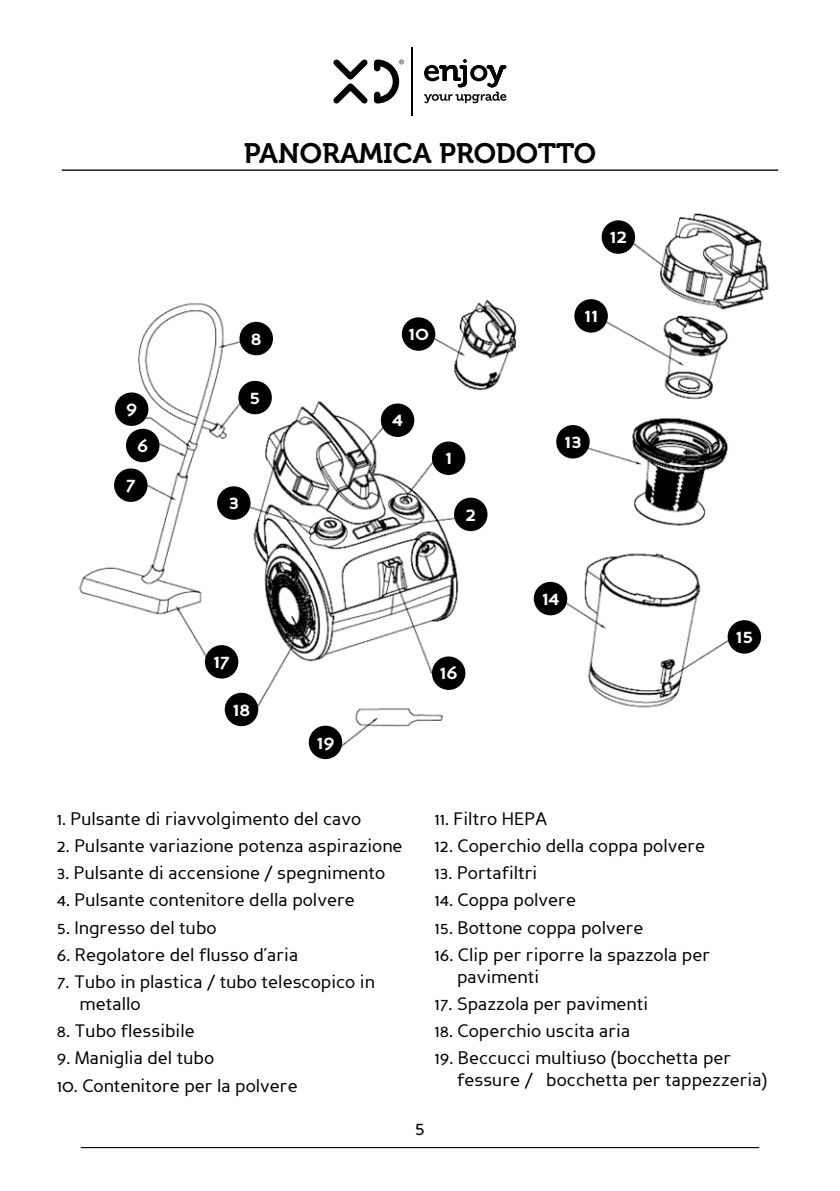
<style>
.page{position:relative;width:840px;height:1191px;background:#fff}
.page>*{position:absolute;margin:0;border:0;box-sizing:border-box;transform-origin:0 0}
.t1{font:28px "Museo 700";color:#000}
.t2{font:700 20px "Perspective Sans";color:#fff}
.t3{font:20px "Perspective Sans";color:#000}
.t4{font:18px/21.6px "Perspective Sans";color:#000}
</style>
<div class="page">
<img style="left:79px;top:213px;width:690px;height:547px">
<hr style="left:62px;top:169px;width:715px;height:2px;background:#000">
<div style="left:126px;top:429px;width:33px;height:33px;background:#000;border-radius:50%"></div>
<div style="left:238px;top:381px;width:34px;height:33px;background:#000;border-radius:50%"></div>
<div style="left:380px;top:403px;width:34px;height:34px;background:#000;border-radius:50%"></div>
<div style="left:217px;top:486px;width:33px;height:34px;background:#000;border-radius:50%"></div>
<div style="left:454px;top:497px;width:33px;height:34px;background:#000;border-radius:50%"></div>
<div style="left:401px;top:317px;width:34px;height:34px;background:#000;border-radius:50%"></div>
<div style="left:727px;top:620px;width:33px;height:33px;background:#000;border-radius:50%"></div>
<div style="left:574px;top:299px;width:33px;height:34px;background:#000;border-radius:50%"></div>
<div style="left:601px;top:220px;width:33px;height:34px;background:#000;border-radius:50%"></div>
<div style="left:533px;top:582px;width:34px;height:33px;background:#000;border-radius:50%"></div>
<div style="left:431px;top:656px;width:34px;height:34px;background:#000;border-radius:50%"></div>
<div style="left:556px;top:425px;width:33px;height:33px;background:#000;border-radius:50%"></div>
<div style="left:431px;top:441px;width:34px;height:34px;background:#000;border-radius:50%"></div>
<div style="left:114px;top:468px;width:33px;height:34px;background:#000;border-radius:50%"></div>
<div style="left:205px;top:645px;width:33px;height:33px;background:#000;border-radius:50%"></div>
<div style="left:239px;top:322px;width:34px;height:33px;background:#000;border-radius:50%"></div>
<div style="left:225px;top:693px;width:33px;height:33px;background:#000;border-radius:50%"></div>
<div style="left:115px;top:392px;width:33px;height:34px;background:#000;border-radius:50%"></div>
<div style="left:308px;top:725px;width:34px;height:34px;background:#000;border-radius:50%"></div>
<hr style="left:81px;top:1147px;width:677px;height:1px;background:#000">
<hr style="left:411px;top:48px;width:1px;height:68px;background:#000">
<svg style="left:374px;top:60px;width:30px;height:43px"></svg>
<svg style="left:333px;top:60px;width:34px;height:43px"></svg>
<svg style="left:424px;top:59px;width:82px;height:44px"></svg>
<p class="t2" style="left:126px;top:396px;width:13px">9</p>
<p class="t2" style="left:137px;top:433px;width:13px">6</p>
<p class="t2" style="left:126px;top:472px;width:12px">7</p>
<h1 class="t1" style="left:244px;top:137px;width:353px">PANORAMICA PRODOTTO</h1>
<p class="t2" style="left:251px;top:326px;width:12px">8</p>
<p class="t2" style="left:249px;top:385px;width:12px">5</p>
<p class="t2" style="left:228px;top:490px;width:12px">3</p>
<p class="t2" style="left:408px;top:321px;width:22px">10</p>
<p class="t2" style="left:392px;top:408px;width:12px">4</p>
<p class="t2" style="left:445px;top:446px;width:8px">1</p>
<p class="t2" style="left:465px;top:502px;width:13px">2</p>
<p class="t2" style="left:609px;top:224px;width:19px">12</p>
<p class="t2" style="left:584px;top:303px;width:15px">11</p>
<p class="t2" style="left:564px;top:429px;width:19px">13</p>
<p class="t2" style="left:213px;top:649px;width:19px">17</p>
<p class="t2" style="left:232px;top:697px;width:19px">18</p>
<p class="t2" style="left:316px;top:730px;width:20px">19</p>
<p class="t2" style="left:439px;top:660px;width:20px">16</p>
<p class="t2" style="left:541px;top:586px;width:19px">14</p>
<p class="t2" style="left:735px;top:624px;width:19px">15</p>
<p class="t4" style="left:57px;top:807px;width:306px">1. Pulsante di riavvolgimento del cavo</p>
<p class="t4" style="left:57px;top:835px;width:347px">2. Pulsante variazione potenza aspirazione</p>
<p class="t4" style="left:57px;top:862px;width:330px">3. Pulsante di accensione / spegnimento</p>
<p class="t4" style="left:57px;top:889px;width:299px">4. Pulsante contenitore della polvere</p>
<p class="t4" style="left:57px;top:917px;width:161px">5. Ingresso del tubo</p>
<p class="t4" style="left:57px;top:944px;width:243px">6. Regolatore del flusso d’aria</p>
<p class="t4" style="left:79px;top:971px;width:296px;text-indent:-23px">7. Tubo in plastica / tubo telescopico in metallo</p>
<p class="t4" style="left:57px;top:1020px;width:139px">8. Tubo flessibile</p>
<p class="t4" style="left:57px;top:1047px;width:159px">9. Maniglia del tubo</p>
<p class="t4" style="left:57px;top:1074px;width:242px">10. Contenitore per la polvere</p>
<p class="t4" style="left:434px;top:807px;width:114px">11. Filtro HEPA</p>
<p class="t4" style="left:434px;top:835px;width:272px">12. Coperchio della coppa polvere</p>
<p class="t4" style="left:434px;top:862px;width:104px">13. Portafiltri</p>
<p class="t4" style="left:434px;top:889px;width:143px">14. Coppa polvere</p>
<p class="t4" style="left:434px;top:917px;width:210px">15. Bottone coppa polvere</p>
<p class="t4" style="left:457px;top:944px;width:254px;text-indent:-23px">16. Clip per riporre la spazzola per pavimenti</p>
<p class="t4" style="left:434px;top:993px;width:215px">17. Spazzola per pavimenti</p>
<p class="t4" style="left:434px;top:1020px;width:197px">18. Coperchio uscita aria</p>
<p class="t4" style="left:457px;top:1047px;width:311px;text-indent:-23px">19. Beccucci multiuso (bocchetta per fessure / bocchetta per tappezzeria)</p>
<p class="t3" style="left:414px;top:1116px;width:12px">5</p>
</div>
